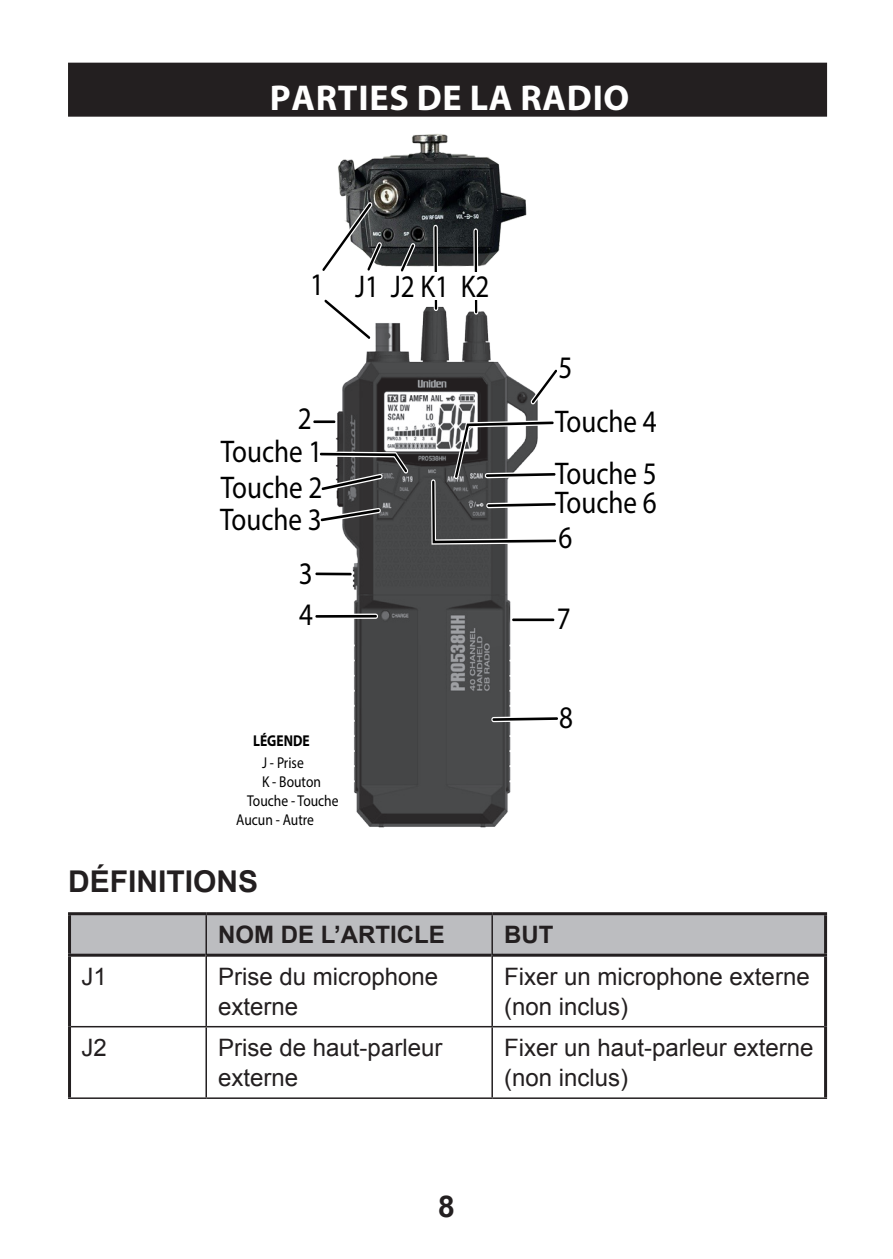
<style>
.page{position:relative;width:893px;height:1259px;background:#fff}
.page>*{position:absolute;margin:0;border:0;box-sizing:border-box;transform-origin:0 0}
.t1{font:700 36px "Myriad Pro";letter-spacing:.02em;color:#fff}
.t2{font:31.5px/51.9px "Myriad Pro";color:#000;scale:.86 1}
.t3{font:700 30px "Arial";color:#231f20}
.t4{font:24px/30px "Arial";color:#231f20}
.t5{font:700 24px "Arial";color:#231f20}
.t6{font:15.6px "Myriad Pro";color:#000;scale:.86 1}
.t7{font:700 15.6px "Myriad Pro";color:#000;scale:.86 1}
</style>
<div class="page">
<div style="left:68px;top:63px;width:759px;height:54px;background:#231f20"></div>
<div style="left:71px;top:915px;width:753px;height:38px;background:#bcbdc0"></div>
<hr style="left:68px;top:953px;width:137px;height:3px;background:#231f20">
<hr style="left:207px;top:953px;width:284px;height:3px;background:#231f20">
<hr style="left:493px;top:953px;width:334px;height:3px;background:#231f20">
<hr style="left:205px;top:915px;width:2px;height:40px;background:#231f20">
<hr style="left:491px;top:915px;width:2px;height:40px;background:#231f20">
<hr style="left:205px;top:955px;width:2px;height:71px;background:#231f20">
<hr style="left:491px;top:955px;width:2px;height:71px;background:#231f20">
<hr style="left:71px;top:1026px;width:135px;height:1px;background:#231f20">
<hr style="left:206px;top:1026px;width:286px;height:1px;background:#231f20">
<hr style="left:205px;top:1027px;width:2px;height:70px;background:#231f20">
<hr style="left:492px;top:1026px;width:332px;height:1px;background:#231f20">
<hr style="left:491px;top:1027px;width:2px;height:70px;background:#231f20">
<hr style="left:68px;top:1097px;width:138px;height:2px;background:#231f20">
<hr style="left:206px;top:1097px;width:286px;height:2px;background:#231f20">
<hr style="left:492px;top:1097px;width:335px;height:2px;background:#231f20">
<hr style="left:68px;top:956px;width:3px;height:70px;background:#231f20">
<hr style="left:824px;top:956px;width:3px;height:70px;background:#231f20">
<hr style="left:68px;top:1026px;width:3px;height:71px;background:#231f20">
<hr style="left:824px;top:1026px;width:3px;height:71px;background:#231f20">
<hr style="left:68px;top:912px;width:138px;height:3px;background:#231f20">
<hr style="left:68px;top:915px;width:3px;height:38px;background:#231f20">
<hr style="left:206px;top:912px;width:286px;height:3px;background:#231f20">
<hr style="left:492px;top:912px;width:335px;height:3px;background:#231f20">
<hr style="left:824px;top:915px;width:3px;height:38px;background:#231f20">
<img style="left:338px;top:134px;width:189px;height:133px">
<img style="left:334px;top:306px;width:204px;height:522px">
<svg style="left:316px;top:571px;width:35px;height:5px"></svg>
<hr style="left:316px;top:572px;width:35px;height:3px;background:#000">
<svg style="left:527px;top:363px;width:30px;height:46px"></svg>
<svg style="left:429px;top:417px;width:128px;height:130px"></svg>
<svg style="left:489px;top:713px;width:69px;height:12px"></svg>
<svg style="left:324px;top:299px;width:51px;height:46px"></svg>
<svg style="left:316px;top:614px;width:60px;height:5px"></svg>
<hr style="left:316px;top:615px;width:60px;height:2px;background:#000">
<svg style="left:320px;top:504px;width:64px;height:22px"></svg>
<svg style="left:319px;top:449px;width:93px;height:46px"></svg>
<svg style="left:396px;top:238px;width:23px;height:34px"></svg>
<svg style="left:473px;top:231px;width:6px;height:81px"></svg>
<hr style="left:474px;top:231px;width:3px;height:81px;background:#000">
<div style="left:459px;top:272px;width:33px;height:27px;background:#fff"></div>
<svg style="left:433px;top:227px;width:5px;height:81px"></svg>
<hr style="left:434px;top:227px;width:3px;height:81px;background:#000">
<div style="left:419px;top:272px;width:32px;height:27px;background:#fff"></div>
<svg style="left:322px;top:197px;width:64px;height:74px"></svg>
<svg style="left:314px;top:423px;width:20px;height:1px"></svg>
<hr style="left:314px;top:420px;width:20px;height:3px;background:#000">
<svg style="left:513px;top:617px;width:40px;height:5px"></svg>
<hr style="left:513px;top:618px;width:40px;height:3px;background:#000">
<h1 class="t1" style="left:270px;top:74px;width:361px">PARTIES DE LA RADIO</h1>
<h2 class="t2" style="left:310px;top:257px;width:18px">1</h2>
<h2 class="t2" style="left:355px;top:260px;width:158px">J1 J2 K1 K2</h2>
<h2 class="t2" style="left:298px;top:391px;width:18px">2</h2>
<h2 class="t2" style="left:221px;top:425px;width:120px">Touche 1</h2>
<h2 class="t2" style="left:220px;top:471px;width:121px;line-height:31.8px">Touche 2<br>Touche 3</h2>
<h2 class="t2" style="left:299px;top:546px;width:18px">3</h2>
<h2 class="t2" style="left:299px;top:587px;width:18px">4</h2>
<p class="t7" style="left:253px;top:731px;width:67px">LÉGENDE</p>
<p class="t6" style="left:262px;top:753px;width:50px">J - Prise</p>
<p class="t6" style="left:262px;top:772px;width:70px">K - Bouton</p>
<p class="t6" style="left:247px;top:791px;width:108px">Touche - Touche</p>
<p class="t6" style="left:236px;top:810px;width:92px">Aucun - Autre</p>
<h2 class="t2" style="left:559px;top:341px;width:18px">5</h2>
<h2 class="t2" style="left:555px;top:395px;width:120px">Touche 4<br>Touche 5</h2>
<h2 class="t2" style="left:555px;top:475px;width:120px">Touche 6</h2>
<h2 class="t2" style="left:559px;top:511px;width:18px">6</h2>
<h2 class="t2" style="left:557px;top:592px;width:18px">7</h2>
<h2 class="t2" style="left:559px;top:690px;width:18px">8</h2>
<p class="t3" style="left:68px;top:861px;width:192px">DÉFINITIONS</p>
<p class="t5" style="left:218px;top:919px;width:228px">NOM DE L’ARTICLE</p>
<p class="t5" style="left:504px;top:919px;width:51px">BUT</p>
<p class="t4" style="left:82px;top:961px;width:27px">J1</p>
<p class="t4" style="left:218px;top:961px;width:222px">Prise du microphone externe</p>
<p class="t4" style="left:504px;top:961px;width:307px">Fixer un microphone externe (non inclus)</p>
<p class="t4" style="left:82px;top:1033px;width:27px">J2</p>
<p class="t4" style="left:218px;top:1033px;width:226px">Prise de haut-parleur externe</p>
<p class="t4" style="left:504px;top:1033px;width:311px">Fixer un haut-parleur externe (non inclus)</p>
<p class="t3" style="left:438px;top:1186px;width:18px">8</p>
</div>
